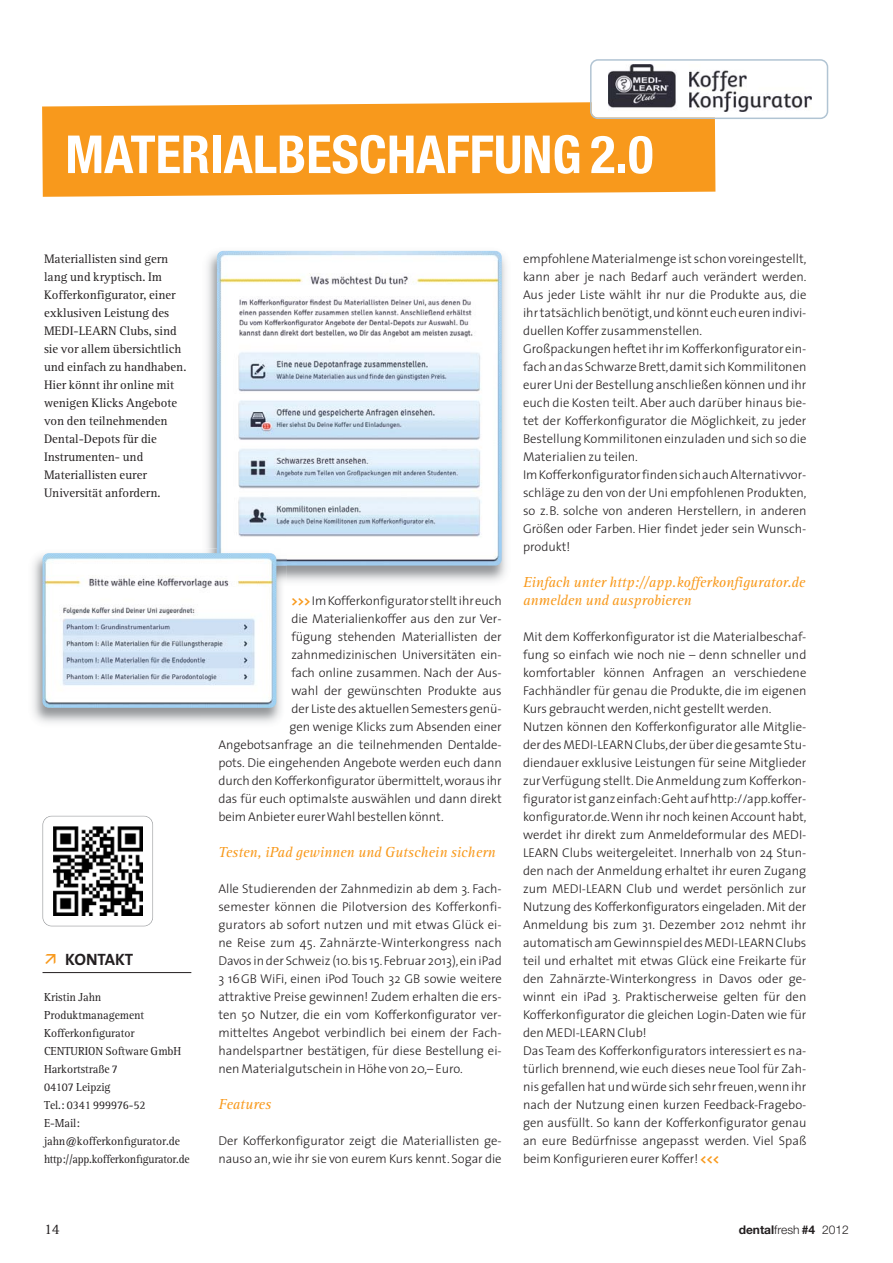
<style>
.page{position:relative;width:893px;height:1263px;background:#fff}
.page>*{position:absolute;margin:0;border:0;box-sizing:border-box;transform-origin:0 0}
.t1{font:700 condensed 52.5px "Helvetica Neue";color:#fff}
.t2{font:700 16.5px "The Sans";letter-spacing:-.005em;color:#231f20}
.t3{font:italic 15px/18px "Rotis Serif";letter-spacing:-.005em;color:#f8991c}
.t4{font:15px "Rotis Serif";color:#231f20}
.t5{font:300 12.75px/18px "The Sans";color:#231f20}
.t6{font:12.75px/18px "Rotis Serif";color:#231f20}
.t7{font:12px/18px "Rotis Serif";letter-spacing:-.005em;color:#231f20}
.t8{font:300 12px "Helvetica Neue";color:#231f20}
.s1{font-weight:700;color:#f8991c}
.s2{font-weight:700}
</style>
<div class="page">
<div style="left:42px;top:102px;width:673px;height:95px;background:#f8991c"></div>
<img style="left:207px;top:250px;width:299px;height:332px">
<img style="left:217px;top:251px;width:285px;height:315px;border-radius:6px">
<img style="left:33px;top:548px;width:254px;height:175px">
<img style="left:217px;top:548px;width:70px;height:18px">
<img style="left:43px;top:553px;width:233px;height:155px;border-radius:6px">
<svg style="left:590px;top:59px;width:238px;height:60px"></svg>
<div style="left:43px;top:816px;width:110px;height:110px;border:1px solid #939598;border-radius:9px"></div>
<img style="left:54px;top:827px;width:88px;height:88px">
<hr style="left:43px;top:972px;width:148px;height:1px;background:#231f20">
<h1 class="t1" style="left:65px;top:136px;width:589px">MATERIALBESCHAFFUNG 2.0</h1>
<p class="t6" style="left:44px;top:251px;width:144px">Materiallisten sind gern lang und kryptisch. Im<br>Kofferkonfigurator, einer exklusiven Leistung des<br>MEDI-LEARN Clubs, sind sie vor allem übersichtlich und einfach zu handhaben.<br>Hier könnt ihr online mit wenigen Klicks Angebote von den teilnehmenden<br>Dental-Depots für die<br>Instrumenten- und<br>Materiallisten eurer<br>Universität anfordern.</p>
<p class="t2" style="left:65px;top:951px;width:70px">KONTAKT</p>
<p class="t7" style="left:44px;top:989px;width:147px">Kristin Jahn<br>Produktmanagement<br>Kofferkonfigurator<br>CENTURION Software GmbH<br>Harkortstraße 7<br>04107 Leipzig<br>Tel.: 0341 999976-52<br>E-Mail: jahn@kofferkonfigurator.de http://app.kofferkonfigurator.de</p>
<p class="t5" style="left:291px;top:593px;width:212px"><span class="s1">&gt;&gt;&gt;</span>Im Kofferkonfigurator stellt ihr euch</p>
<p class="t5" style="left:291px;top:611px;width:212px">die Mate rialien koffer aus den zur Ver -</p>
<p class="t5" style="left:291px;top:629px;width:212px">fügung stehenden Ma terial listen der</p>
<p class="t5" style="left:291px;top:647px;width:212px">zahnmedizinischen Universitäten ein-</p>
<p class="t5" style="left:291px;top:665px;width:212px">fach online zusammen. Nach der Aus -</p>
<p class="t5" style="left:291px;top:683px;width:212px">wahl der gewünschten Produkte aus</p>
<p class="t5" style="left:291px;top:701px;width:212px">der Liste des aktuellen Semesters genü-</p>
<p class="t5" style="left:289px;top:719px;width:214px">gen wenige Klicks zum Ab sen den einer</p>
<p class="t5" style="left:218px;top:737px;width:285px">Angebotsanfrage an die teilnehmenden Dentalde -</p>
<p class="t5" style="left:218px;top:755px;width:285px">pots. Die eingehenden Angebote werden euch dann</p>
<p class="t5" style="left:218px;top:773px;width:285px">durch den Kofferkonfigurator übermittelt, woraus ihr</p>
<p class="t5" style="left:218px;top:791px;width:285px">das für euch optimalste auswählen und dann direkt</p>
<p class="t5" style="left:218px;top:809px;width:227px">beim Anbieter eurer Wahl be stellen könnt.</p>
<p class="t3" style="left:218px;top:844px;width:279px">Testen, iPad gewinnen und Gutschein sichern</p>
<p class="t5" style="left:218px;top:881px;width:285px;text-align:justify">Alle Studierenden der Zahnmedizin ab dem 3. Fach - semester können die Pilotversion des Kofferkonfi - gu rators ab sofort nutzen und mit etwas Glück ei&shy;ne Reise zum 45. Zahnärzte-Winterkongress nach Davos in der Schweiz (10. bis 15. Februar 2013), ein iPad 3 16GB WiFi, einen iPod Touch 32 GB sowie weitere attraktive Preise gewinnen! Zudem erhalten die ers - ten 50 Nut zer, die ein vom Kofferkonfigurator ver&shy;mitteltes An ge bot verbindlich bei einem der Fach - handelspartner bestätigen, für diese Bestellung ei&shy;nen Materialgut schein in Höhe von 20,– Euro.</p>
<p class="t3" style="left:218px;top:1096px;width:54px">Features</p>
<p class="t5" style="left:218px;top:1133px;width:285px">Der Kofferkonfigurator zeigt die Materiallisten ge - nauso an, wie ihr sie von eurem Kurs kennt. Sogar die</p>
<p class="t5" style="left:523px;top:251px;width:285px">empfohlene Materialmenge ist schon voreingestellt, kann aber je nach Bedarf auch verändert werden.<br>Aus jeder Liste wählt ihr nur die Produkte aus, die ihr tatsächlich benötigt, und könnt euch euren indivi&shy;duellen Koffer zusammenstellen.<br>Großpackungen heftet ihr im Kofferkonfigurator ein&shy;fach an das Schwarze Brett, damit sich Kommilitonen eurer Uni der Bestellung anschließen können und ihr euch die Kosten teilt. Aber auch darüber hinaus bie&shy;tet der Kofferkonfigurator die Möglichkeit, zu jeder Be stellung Kommilitonen einzuladen und sich so die Materialien zu teilen.<br>Im Kofferkonfigurator finden sich auch Alternativ vor - schläge zu den von der Uni empfohlenen Produkten, so z.B. solche von anderen Herstellern, in anderen Größen oder Farben. Hier findet jeder sein Wunsch - produkt!</p>
<p class="t3" style="left:523px;top:574px;width:284px">Einfach unter http://app.kofferkonfigurator.de anmelden und ausprobieren</p>
<p class="t5" style="left:523px;top:629px;width:285px">Mit dem Kofferkonfigurator ist die Materialbe schaf - fung so einfach wie noch nie – denn schneller und komfortabler können Anfragen an verschiedene Fach händler für genau die Produkte, die im eigenen Kurs gebraucht werden, nicht gestellt werden.<br>Nutzen können den Kofferkonfigurator alle Mitglie - der des MEDI-LEARN Clubs, der über die gesamte Stu - diendauer exklusive Leistungen für seine Mitglieder zur Verfügung stellt. Die Anmeldung zum Kofferkon - fi gurator ist ganz einfach: Geht auf http://app.koffer&shy;konfigurator.de. Wenn ihr noch keinen Account habt, werdet ihr direkt zum Anmeldeformular des MEDI-LEARN Clubs weitergeleitet. Innerhalb von 24 Stun - den nach der Anmeldung erhaltet ihr euren Zugang zum MEDI-LEARN Club und werdet persönlich zur Nutzung des Kofferkonfi gu ra tors eingeladen. Mit der Anmeldung bis zum 31. Dezember 2012 nehmt ihr automatisch am Gewinnspiel des MEDI-LEARN Clubs teil und erhaltet mit etwas Glück eine Freikarte für den Zahnärzte-Winterkongress in Davos oder ge&shy;winnt ein iPad 3. Praktischerweise gelten für den Kofferkonfigurator die gleichen Login-Daten wie für den MEDI-LEARN Club!<br>Das Team des Kofferkonfigurators interessiert es na&shy;türlich brennend, wie euch dieses neue Tool für Zah - nis gefallen hat und würde sich sehr freuen, wenn ihr nach der Nutzung einen kurzen Feedback-Frage bo - gen ausfüllt. So kann der Kofferkonfigurator genau an eure Bedürfnisse angepasst werden. Viel Spaß beim Konfigurieren eurer Koffer! <span class="s1">&lt;&lt;&lt;</span></p>
<p class="t4" style="left:44px;top:1223px;width:17px">14</p>
<p class="t8" style="left:739px;top:1222px;width:112px"><span class="s2">dental</span>fresh <span class="s2">#4</span> 2012</p>
</div>
